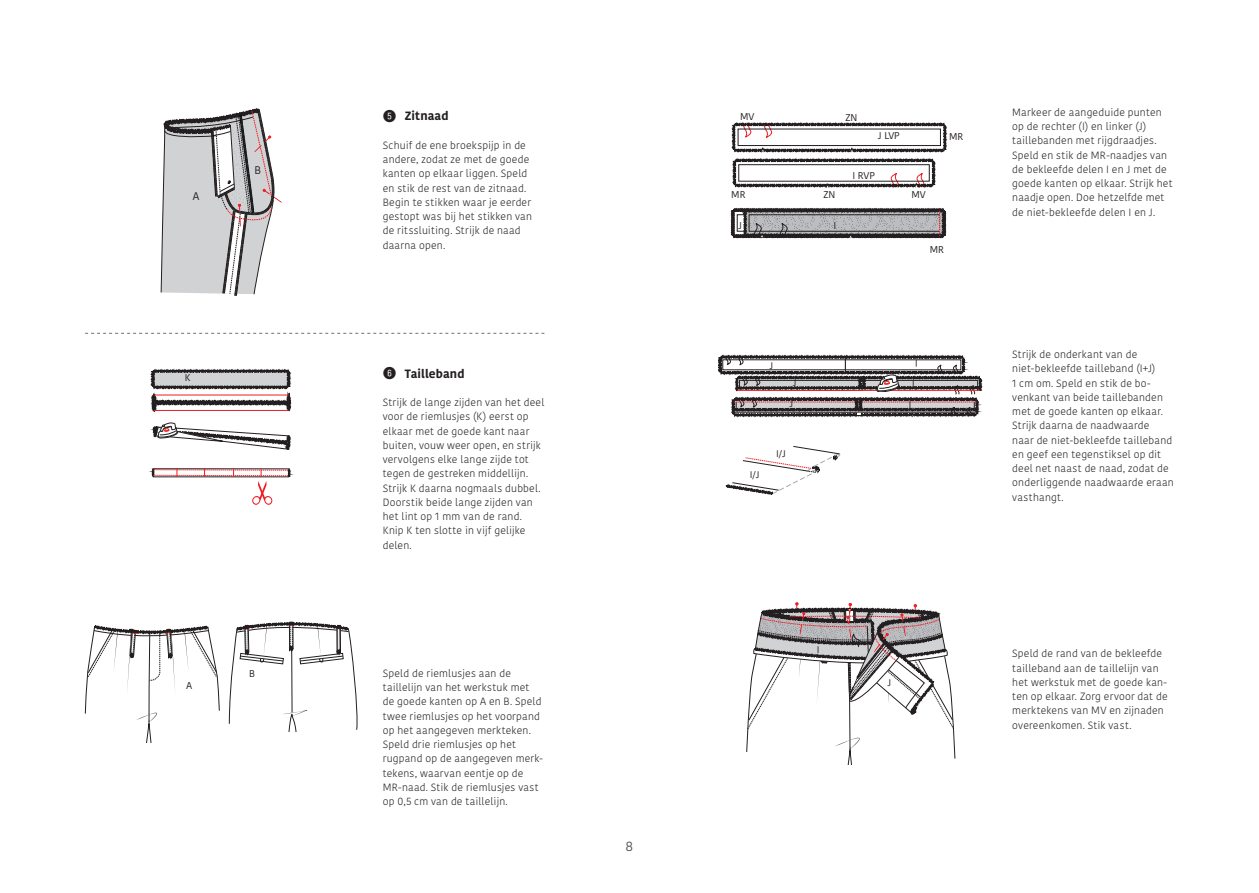
<style>
.page{position:relative;width:1259px;height:893px;background:#fff}
.page>*{position:absolute;margin:0;border:0;box-sizing:border-box;transform-origin:0 0}
.t1{font:13.5px "Kohinoor";color:#57585a}
.t2{font:700 12px "Kohinoor";letter-spacing:.01em;color:#231f20}
.t3{font:10.95px "Kohinoor";color:#231f20}
.t4{font:300 10.5px/14.2px "Kohinoor";letter-spacing:.02em;color:#231f20}
.t5{font:9.9px "Kohinoor";color:#231f20}
.t6{font:9.6px "Kohinoor";color:#231f20}
.s1{font-family:"Fyra Numeric Circle Closed";font-weight:400;font-size:16.5px}
</style>
<div class="page">
<svg style="left:161px;top:109px;width:121px;height:187px"></svg>
<svg style="left:151px;top:370px;width:139px;height:18px;background:#9c9b9d"></svg>
<svg style="left:151px;top:394px;width:140px;height:18px"></svg>
<hr style="left:154px;top:410px;width:135px;height:1px;background:#ee1d23">
<hr style="left:154px;top:395px;width:135px;height:1px;background:#ee1d23">
<svg style="left:153px;top:423px;width:138px;height:27px"></svg>
<hr style="left:153px;top:468px;width:136px;height:1px;background:#231f20">
<svg style="left:152px;top:469px;width:138px;height:36px"></svg>
<svg style="left:229px;top:623px;width:129px;height:109px"></svg>
<svg style="left:732px;top:122px;width:214px;height:31px"></svg>
<svg style="left:733px;top:160px;width:202px;height:28px"></svg>
<svg style="left:731px;top:208px;width:214px;height:30px;background:#817f81"></svg>
<svg style="left:726px;top:446px;width:115px;height:48px"></svg>
<svg style="left:746px;top:602px;width:209px;height:162px"></svg>
<svg style="left:85px;top:333px;width:459px;height:1px"></svg>
<svg style="left:85px;top:626px;width:135px;height:117px"></svg>
<svg style="left:719px;top:356px;width:262px;height:61px"></svg>
<p class="t3" style="left:193px;top:189px;width:8px">A</p>
<p class="t3" style="left:254px;top:164px;width:8px">B</p>
<p class="t5" style="left:185px;top:371px;width:7px">K</p>
<p class="t5" style="left:249px;top:668px;width:7px">B</p>
<p class="t2" style="left:383px;top:108px;width:67px"><span class="s1">5</span> Zitnaad</p>
<p class="t4" style="left:383px;top:138px;width:151px">Schuif de ene broekspijp in de andere, zodat ze met de goede kanten op elkaar liggen. Speld en stik de rest van de zitnaad.<br>Begin te stikken waar je eerder gestopt was bij het stikken van de ritssluiting. Strijk de naad daarna open.</p>
<p class="t2" style="left:383px;top:366px;width:83px"><span class="s1">6</span> Tailleband</p>
<p class="t4" style="left:383px;top:396px;width:163px">Strijk de lange zijden van het deel voor de riemlusjes (K) eerst op elkaar met de goede kant naar buiten, vouw weer open, en strijk vervolgens elke lange zijde tot tegen de gestreken middellijn.<br>Strijk K daarna nogmaals dubbel.<br>Doorstik beide lange zijden van het lint op 1 mm van de rand.<br>Knip K ten slotte in vijf gelijke delen.</p>
<p class="t4" style="left:383px;top:666px;width:162px">Speld de riemlusjes aan de taillelijn van het werkstuk met de goede kanten op A en B. Speld twee riemlusjes op het voorpand op het aangegeven merkteken.<br>Speld drie riemlusjes op het rugpand op de aangegeven merk&shy;tekens, waarvan eentje op de<br>MR-naad. Stik de riemlusjes vast op 0,5 cm van de taillelijn.</p>
<p class="t1" style="left:625px;top:837px;width:9px">8</p>
<p class="t5" style="left:740px;top:110px;width:16px">MV</p>
<p class="t5" style="left:845px;top:111px;width:13px">ZN</p>
<p class="t5" style="left:878px;top:130px;width:23px">J LVP</p>
<p class="t5" style="left:852px;top:169px;width:24px">I RVP</p>
<p class="t5" style="left:731px;top:188px;width:16px">MR</p>
<p class="t5" style="left:823px;top:188px;width:13px">ZN</p>
<p class="t5" style="left:911px;top:189px;width:16px">MV</p>
<p class="t5" style="left:738px;top:219px;width:5px">J</p>
<p class="t5" style="left:833px;top:219px;width:4px">I</p>
<p class="t5" style="left:949px;top:130px;width:16px">MR</p>
<p class="t5" style="left:929px;top:243px;width:16px">MR</p>
<p class="t6" style="left:769px;top:359px;width:5px">J</p>
<p class="t6" style="left:917px;top:370px;width:4px;rotate:-180deg">I</p>
<p class="t6" style="left:792px;top:376px;width:5px">J</p>
<p class="t6" style="left:789px;top:398px;width:5px">J</p>
<p class="t6" style="left:750px;top:469px;width:11px">I/J</p>
<p class="t6" style="left:776px;top:447px;width:11px">I/J</p>
<p class="t4" style="left:1012px;top:105px;width:162px">Markeer de aangeduide punten op de rechter (I) en linker (J) taillebanden met rijgdraadjes.<br>Speld en stik de MR-naadjes van de bekleefde delen I en J met de goede kanten op elkaar. Strijk het naadje open. Doe hetzelfde met de niet-bekleefde delen I en J.</p>
<p class="t4" style="left:1012px;top:347px;width:163px">Strijk de onderkant van de niet-bekleefde tailleband (I+J)<br>1 cm om. Speld en stik de bo&shy;venkant van beide taillebanden met de goede kanten op elkaar.<br>Strijk daarna de naadwaarde<br>naar de niet-bekleefde tailleband en geef een tegenstiksel op dit deel net naast de naad, zodat de onderliggende naadwaarde eraan vasthangt.</p>
<p class="t6" style="left:816px;top:643px;width:4px">I</p>
<p class="t6" style="left:887px;top:677px;width:5px">J</p>
<p class="t4" style="left:1012px;top:647px;width:157px">Speld de rand van de bekleefde tailleband aan de taillelijn van het werkstuk met de goede kan&shy;ten op elkaar. Zorg ervoor dat de merktekens van MV en zijnaden overeenkomen. Stik vast.</p>
</div>
